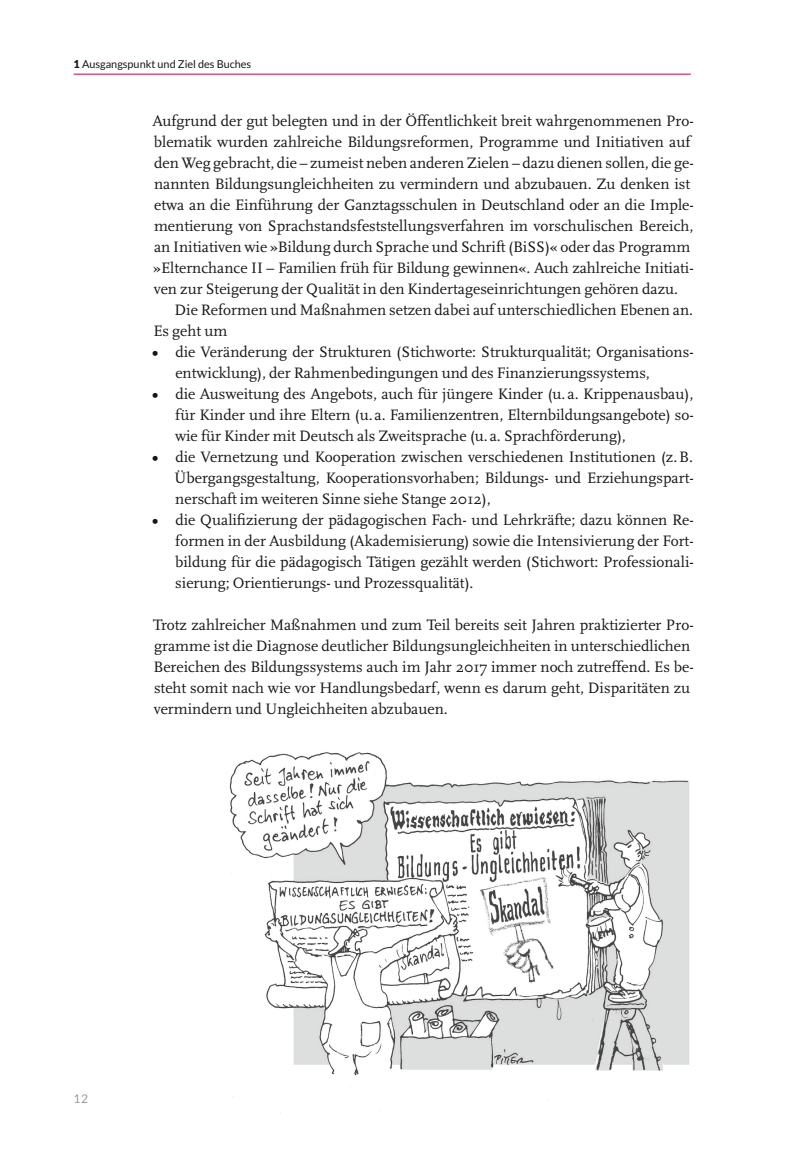
<style>
.page{position:relative;width:807px;height:1168px;background:#fff}
.page>*{position:absolute;margin:0;border:0;box-sizing:border-box;transform-origin:0 0}
.t1{font:15.75px/21px "Scala";color:#151616;text-align:justify}
.t2{font:12px "Lato";color:#999}
.t3{font:10.8px "Lato";color:#151616}
.s1{font-weight:900}
.s2{font-weight:700}
</style>
<div class="page">
<hr style="left:74px;top:74px;width:616px;height:1px;background:#c60049">
<img style="left:229px;top:752px;width:460px;height:362px">
<p class="t3" style="left:74px;top:58px;width:179px"><span class="s1">1</span> Ausgangspunkt und Ziel des Buches</p>
<p class="t1" style="left:152px;top:111px;width:541px">Aufgrund der gut belegten und in der Öffentlichkeit breit wahrgenommenen Pro-</p>
<p class="t1" style="left:154px;top:132px;width:538px">blematik wurden zahlreiche Bildungsreformen, Programme und Initiativen auf</p>
<p class="t1" style="left:154px;top:153px;width:540px">den Weg gebracht, die – zumeist neben anderen Zielen – dazu dienen sollen, die ge-</p>
<p class="t1" style="left:154px;top:174px;width:537px">nannten Bildungsungleichheiten zu vermindern und abzubauen. Zu denken ist</p>
<p class="t1" style="left:154px;top:195px;width:541px">etwa an die Einführung der Ganztagsschulen in Deutschland oder an die Imple-</p>
<p class="t1" style="left:154px;top:216px;width:540px">mentierung von Sprachstandsfeststellungsverfahren im vorschulischen Bereich,</p>
<p class="t1" style="left:154px;top:237px;width:537px">an Initiativen wie »Bildung durch Sprache und Schrift (BiSS)« oder das Programm</p>
<p class="t1" style="left:153px;top:258px;width:542px">»Elternchance II – Familien früh für Bildung gewinnen«. Auch zahlreiche Initiati-</p>
<p class="t1" style="left:154px;top:279px;width:525px">ven zur Steigerung der Qualität in den Kindertageseinrichtungen gehören dazu.</p>
<p class="t1" style="left:174px;top:300px;width:520px">Die Reformen und Maßnahmen setzen dabei auf unterschiedlichen Ebenen an.</p>
<p class="t1" style="left:153px;top:321px;width:75px">Es geht um</p>
<p class="t1" style="left:175px;top:342px;width:519px;text-indent:-23px"><span class="s2">•</span> die Veränderung der Strukturen (Stichworte: Strukturqualität; Organisations&shy;entwicklung), der Rahmenbedingungen und des Finanzierungssystems,</p>
<p class="t1" style="left:175px;top:384px;width:520px;text-indent:-22px"><span class="s2">•</span> die Ausweitung des Angebots, auch für jüngere Kinder (u. a. Krippenausbau), für Kinder und ihre Eltern (u. a. Familienzentren, Elternbildungsangebote) so&shy;wie für Kinder mit Deutsch als Zweitsprache (u. a. Sprachförderung),</p>
<p class="t1" style="left:174px;top:447px;width:520px;text-indent:-22px"><span class="s2">•</span> die Vernetzung und Kooperation zwischen verschiedenen Institutionen (z.B.<br>Übergangsgestaltung, Kooperationsvorhaben; Bildungs- und Erziehungspart&shy;nerschaft im weiteren Sinne siehe Stange 2012),</p>
<p class="t1" style="left:175px;top:510px;width:520px;text-indent:-23px"><span class="s2">•</span> die Qualifizierung der pädagogischen Fach- und Lehrkräfte; dazu können Re&shy;formen in der Ausbildung (Akademisierung) sowie die Intensivierung der Fort&shy;bildung für die pädagogisch Tätigen gezählt werden (Stichwort: Professionali&shy;sierung; Orientierungs- und Prozessqualität).</p>
<p class="t1" style="left:153px;top:615px;width:541px;text-align:left">Trotz zahlreicher Maßnahmen und zum Teil bereits seit Jahren praktizierter Pro&shy;gramme ist die Diagnose deutlicher Bildungsungleichheiten in unterschiedlichen Bereichen des Bildungssystems auch im Jahr 2017 immer noch zutreffend. Es be&shy;steht somit nach wie vor Handlungsbedarf, wenn es darum geht, Disparitäten zu vermindern und Ungleichheiten abzubauen.</p>
<p class="t2" style="left:74px;top:1091px;width:16px">12</p>
</div>
